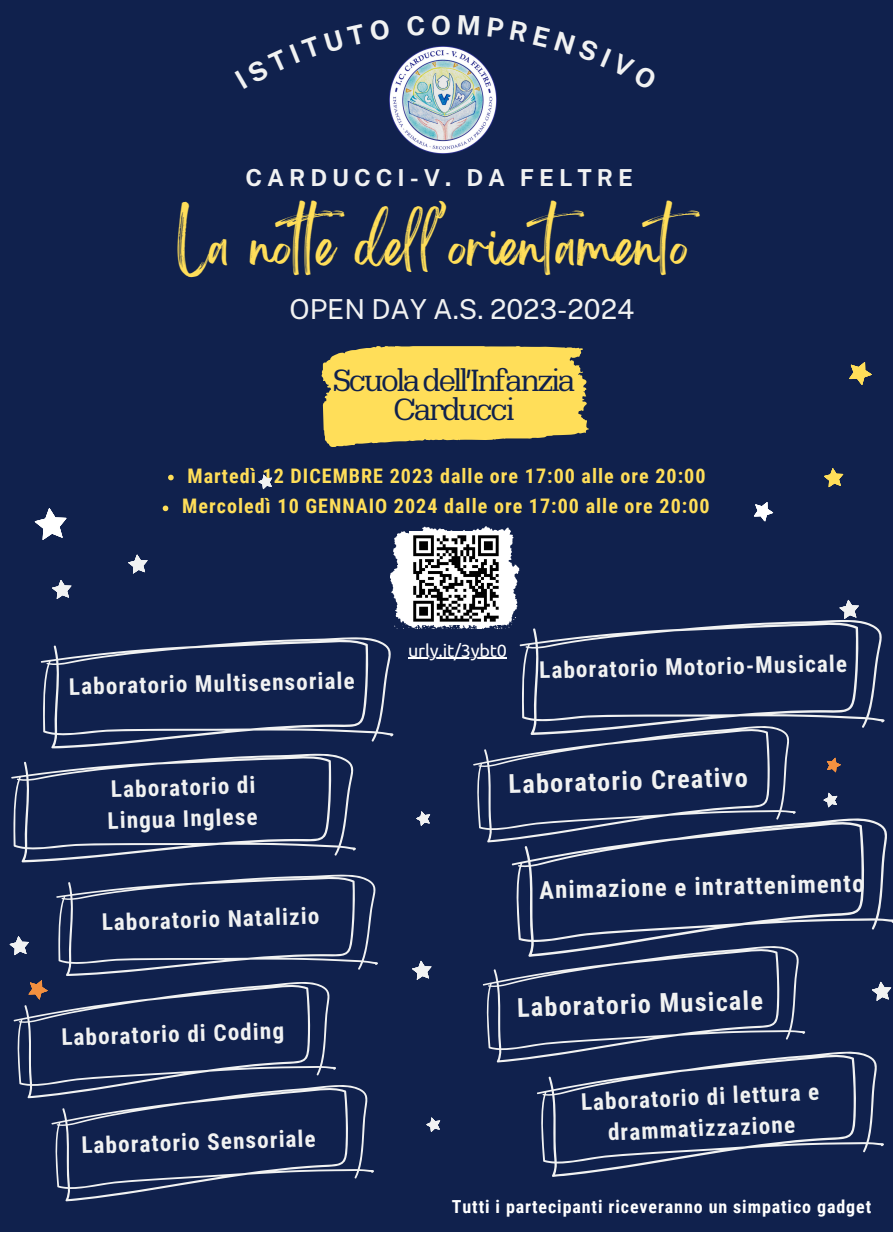
<style>
.page{position:relative;width:893px;height:1233px;background:#fff}
.page>*{position:absolute;margin:0;border:0;box-sizing:border-box;transform-origin:0 0}
.t1{font:49.05px "Brightwall";color:#ffde59}
.t2{font:30.45px "Santiphap";letter-spacing:-.115em;color:#10214d}
.t3{font:27.6px "Public Sans";color:#f1f2f2}
.t4{font:700 26.1px "Roboto Condensed";color:#f1f2f2}
.t5{font:700 24.6px "Roboto Condensed";color:#f1f2f2}
.t6{font:700 23.4px "Public Sans";letter-spacing:.21em;color:#f1f2f2}
.t7{font:700 23.1px/31.5px "Roboto Condensed";color:#f1f2f2;text-align:center}
.t8{font:700 20.1px "Roboto Condensed";letter-spacing:.05em;color:#ffde59}
.t9{font:700 18px "Roboto Condensed";letter-spacing:.05em;color:#fff}
.t10{font:18px "Ubuntu";letter-spacing:-.01em;color:#fff}
</style>
<div class="page">
<div style="left:0;top:0;width:892px;height:1232px;background:#10214d"></div>
<svg style="left:754px;top:502px;width:20px;height:20px"></svg>
<svg style="left:849px;top:362px;width:23px;height:23px"></svg>
<svg style="left:872px;top:981px;width:20px;height:20px"></svg>
<svg style="left:824px;top:468px;width:20px;height:20px"></svg>
<svg style="left:52px;top:580px;width:20px;height:19px"></svg>
<svg style="left:34px;top:508px;width:33px;height:32px"></svg>
<img style="left:389px;top:46px;width:107px;height:107px">
<svg style="left:128px;top:554px;width:20px;height:20px"></svg>
<svg style="left:412px;top:960px;width:20px;height:20px"></svg>
<svg style="left:519px;top:620px;width:366px;height:108px"></svg>
<svg style="left:839px;top:599px;width:20px;height:20px"></svg>
<svg style="left:321px;top:346px;width:267px;height:101px;background:#e3c857"></svg>
<svg style="left:390px;top:526px;width:129px;height:102px"></svg>
<img style="left:409px;top:532px;width:92px;height:92px">
<svg style="left:40px;top:637px;width:354px;height:108px"></svg>
<svg style="left:168px;top:475px;width:6px;height:5px"></svg>
<svg style="left:163px;top:506px;width:5px;height:5px"></svg>
<hr style="left:408px;top:658px;width:99px;height:1px;background:#fff">
<svg style="left:511px;top:818px;width:381px;height:127px"></svg>
<svg style="left:482px;top:945px;width:324px;height:118px"></svg>
<svg style="left:535px;top:1050px;width:349px;height:127px"></svg>
<svg style="left:11px;top:745px;width:345px;height:118px"></svg>
<svg style="left:473px;top:725px;width:323px;height:118px"></svg>
<svg style="left:9px;top:874px;width:369px;height:328px"></svg>
<svg style="left:826px;top:757px;width:15px;height:16px"></svg>
<svg style="left:258px;top:474px;width:15px;height:16px"></svg>
<svg style="left:823px;top:792px;width:15px;height:16px"></svg>
<svg style="left:416px;top:811px;width:15px;height:15px"></svg>
<svg style="left:426px;top:1117px;width:15px;height:15px"></svg>
<p class="t6" style="left:245px;top:164px;width:389px">CARDUCCI-V. DA FELTRE</p>
<p class="t1" style="left:177px;top:228px;width:541px">La note dell’orientamento</p>
<p class="t3" style="left:289px;top:293px;width:346px">OPEN DAY A.S. 2023-2024</p>
<p class="t2" style="left:332px;top:367px;width:245px">Scuoladell’Infanzia</p>
<p class="t2" style="left:392px;top:395px;width:124px">Carducci</p>
<p class="t8" style="left:187px;top:464px;width:519px">Martedì 12 DICEMBRE 2023 dalle ore 17:00 alle ore 20:00</p>
<p class="t8" style="left:182px;top:495px;width:529px">Mercoledì 10 GENNAIO 2024 dalle ore 17:00 alle ore 20:00</p>
<p class="t7" style="left:69px;top:670px;width:287px;rotate:-1deg">Laboratorio Multisensoriale</p>
<p class="t7" style="left:110px;top:774px;width:146px;rotate:-2deg">Laboratorio di</p>
<p class="t7" style="left:107px;top:806px;width:151px;rotate:-2deg">Lingua Inglese</p>
<p class="t7" style="left:101px;top:907px;width:219px;rotate:-2deg">Laboratorio Natalizio</p>
<p class="t7" style="left:61px;top:1022px;width:224px;rotate:-2deg">Laboratorio di Coding</p>
<p class="t7" style="left:81px;top:1130px;width:236px;rotate:-2deg">Laboratorio Sensoriale</p>
<p class="t10" style="left:408px;top:640px;width:100px">urly.it/3ybt0</p>
<p class="t7" style="left:539px;top:654px;width:309px;rotate:-1deg">Laboratorio Motorio-Musicale</p>
<p class="t4" style="left:508px;top:770px;width:240px;rotate:-2deg">Laboratorio Creativo</p>
<p class="t5" style="left:539px;top:875px;width:326px;rotate:-1deg">Animazione e intrattenimento</p>
<p class="t4" style="left:516px;top:993px;width:247px;rotate:-2deg">Laboratorio Musicale</p>
<p class="t7" style="left:580px;top:1087px;width:240px;rotate:-3deg">Laboratorio di lettura e drammatizzazione</p>
<p class="t9" style="left:452px;top:1196px;width:421px">Tutti i partecipanti riceveranno un simpatico gadget</p>
</div>
